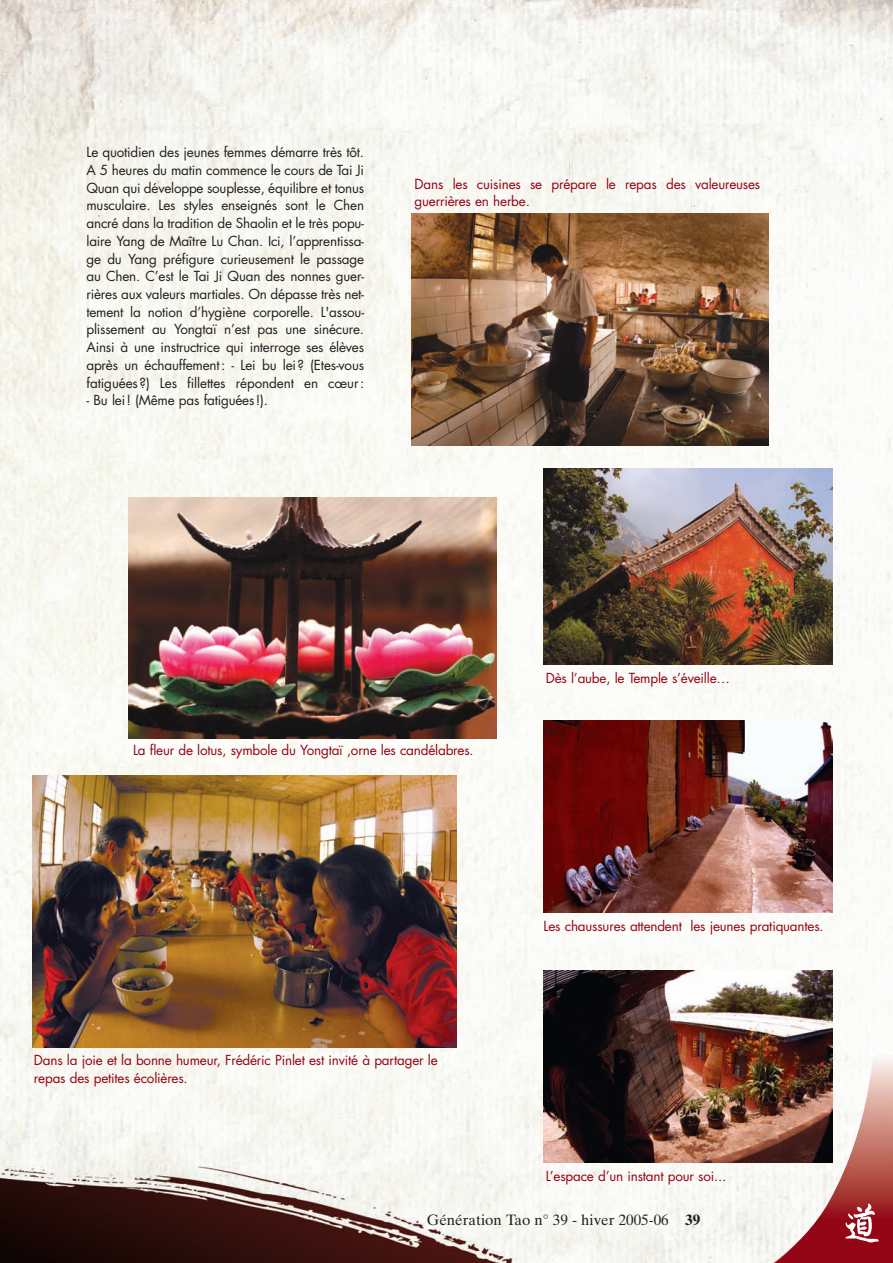
<style>
.page{position:relative;width:893px;height:1263px;background:#fff}
.page>*{position:absolute;margin:0;border:0;box-sizing:border-box;transform-origin:0 0}
.t1{font:15px "Times Ten";color:#231f20}
.t2{font:13.5px/17.7px "Futura";letter-spacing:-.01em;color:#231f20;text-align:justify}
.t3{font:13.5px/17.7px "Futura";letter-spacing:-.015em;color:#940415}
.s1{font-weight:700}
</style>
<div class="page">
<img style="left:0;top:0;width:893px;height:1263px">
<p class="t2" style="left:86px;top:145px;width:279px">Le quotidien des jeunes femmes démarre très tôt.<br>A 5 heures du matin commence le cours de Tai Ji Quan qui développe souplesse, équilibre et tonus musculaire. Les styles enseignés sont le Chen ancré dans la tradition de Shaolin et le très popu&shy;laire Yang de Maître Lu Chan. Ici, l’apprentissa&shy;ge du Yang préfigure curieusement le passage au Chen. C’est le Tai Ji Quan des nonnes guer&shy;rières aux valeurs martiales. On dépasse très net&shy;tement la notion d’hygiène corporelle. L'assou&shy;plissement au Yongtaï n’est pas une sinécure.<br>Ainsi à une instructrice qui interroge ses élèves après un échauffement: - Lei bu lei? (Etes-vous fatiguées?) Les fillettes répondent en cœur:</p>
<p class="t2" style="left:86px;top:393px;width:183px">- Bu lei! (Même pas fatiguées!).</p>
<p class="t3" style="left:414px;top:176px;width:347px">Dans les cuisines se prépare le repas des valeureuses guerrières en herbe.</p>
<p class="t3" style="left:546px;top:670px;width:186px">Dès l’aube, le Temple s’éveille…</p>
<p class="t3" style="left:133px;top:742px;width:342px">La fleur de lotus, symbole du Yongtaï ,orne les candélabres.</p>
<p class="t3" style="left:34px;top:1053px;width:405px">Dans la joie et la bonne humeur, Frédéric Pinlet est invité à partager le repas des petites écolières.</p>
<p class="t3" style="left:543px;top:918px;width:281px">Les chaussures attendent les jeunes pratiquantes.</p>
<p class="t3" style="left:546px;top:1168px;width:182px">L’espace d’un instant pour soi...</p>
<p class="t1" style="left:427px;top:1214px;width:275px">Génération Tao n° 39 - hiver 2005-06 <span class="s1">39</span></p>
</div>
